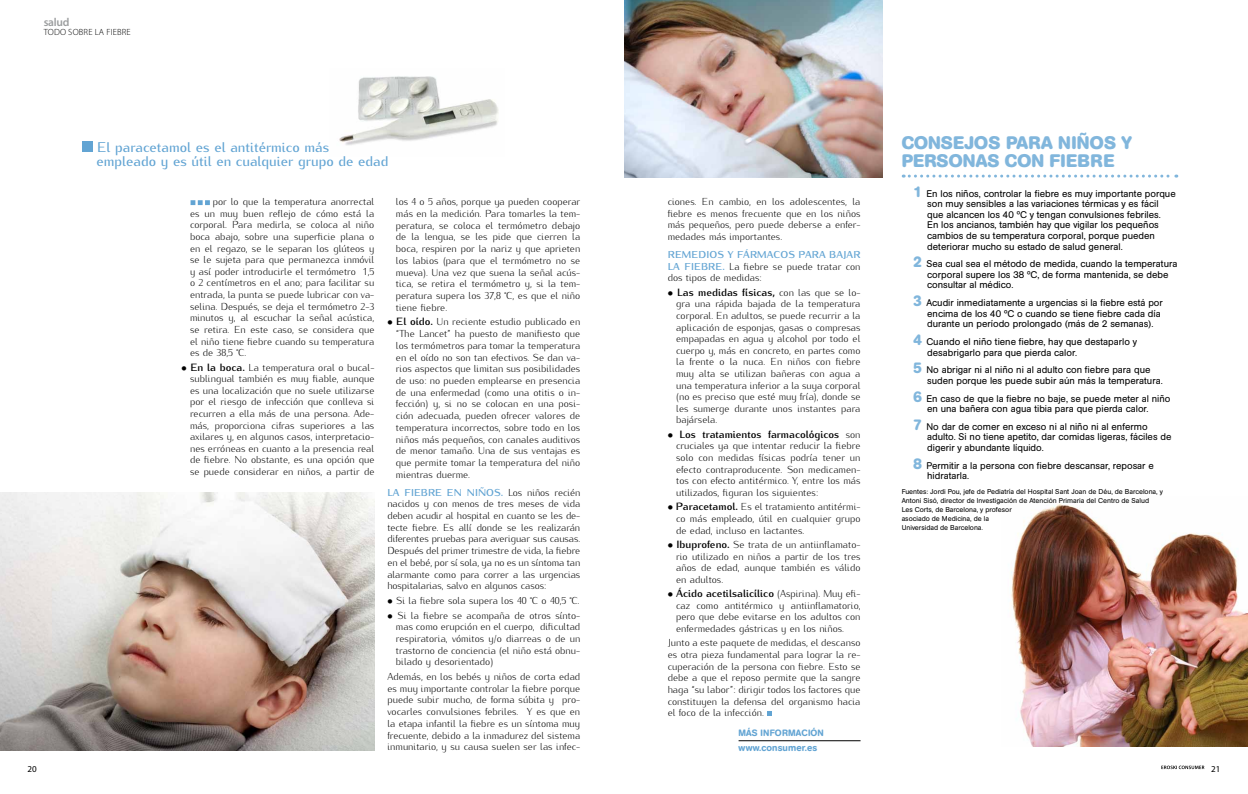
<style>
.page{position:relative;width:1248px;height:794px;background:#fff}
.page>*{position:absolute;margin:0;border:0;box-sizing:border-box;transform-origin:0 0}
.t1{font:700 18px/18px "AG Book Rounded";letter-spacing:.005em;color:#81b6dc}
.t2{font:500 14px/14px "Kurier";color:#62a4d3}
.t3{font:600 11.5px "Myriad Pro";letter-spacing:-.02em;color:#9c9e9f}
.t4{font:700 10.5px "Kurier";color:#000}
.t5{font:300 10.1px/11.6px "Kurier";color:#000;text-align:justify}
.t6{font:700 10px "Kurier";letter-spacing:.015em;color:#62a4d3}
.t7{font:9.6px/10.6px "AG Book Rounded";color:#000}
.t8{font:500 9.6px "AG Book Rounded";letter-spacing:.01em;color:#62a4d3}
.t9{font:500 9.1px "AG Book Rounded";letter-spacing:.01em;color:#62a4d3}
.t10{font:300 9px "Myriad Pro";letter-spacing:.02em;color:#000}
.t11{font:9px "Myriad Pro";color:#000}
.t12{font:7px/9px "AG Book Rounded";color:#000}
.s1{font-weight:700;font-size:10.5px}
.s2{font-weight:300;font-size:10.1px;color:#000}
.s3{font-weight:700;font-size:10px;color:#62a4d3}
.s4{font-weight:300;font-size:10.1px}
.s5{font-weight:700;font-size:15px;color:#81b6dc}
</style>
<div class="page">
<img style="left:339px;top:76px;width:160px;height:69px">
<img style="left:1011px;top:504px;width:236px;height:243px">
<svg style="left:1161px;top:765px;width:43px;height:4px"></svg>
<svg style="left:903px;top:175px;width:273px;height:3px"></svg>
<hr style="left:738px;top:740px;width:122px;height:1px;background:#000">
<svg style="left:767px;top:711px;width:5px;height:5px"></svg>
<div style="left:82px;top:142px;width:11px;height:10px;background:#62a4d3"></div>
<img style="left:624px;top:0;width:258px;height:178px">
<img style="left:0;top:492px;width:374px;height:258px">
<svg style="left:190px;top:200px;width:20px;height:5px"></svg>
<p class="t3" style="left:44px;top:16px;width:27px">salud</p>
<p class="t10" style="left:44px;top:27px;width:88px">TODO SOBRE LA FIEBRE</p>
<h2 class="t2" style="left:96px;top:139px;width:293px">El paracetamol es el antitérmico más empleado y es útil en cualquier grupo de edad</h2>
<p class="t5" style="left:190px;top:195px;width:186px;text-indent:23px">por lo que la temperatura anorrectal es un muy buen reflejo de cómo está la corporal. Para medirla, se coloca al niño boca abajo, sobre una superficie plana o en el regazo, se le separan los glúteos y se le sujeta para que permanezca inmóvil y así poder introducirle el termómetro 1,5 o 2 centímetros en el ano; para facilitar su entrada, la punta se puede lubricar con va&shy;selina. Después, se deja el termómetro 2-3 minutos y, al escuchar la señal acústica, se retira. En este caso, se considera que el niño tiene fiebre cuando su temperatura es de 38,5 <sup>º</sup>C.</p>
<p class="t5" style="left:190px;top:360px;width:186px;text-indent:-9px"><span class="s1">• En la boca.</span> La temperatura oral o bucal&shy;sublingual también es muy fiable, aunque es una localización que no suele utilizarse por el riesgo de infección que conlleva si recurren a ella más de una persona. Ade&shy;más, proporciona cifras superiores a las axilares y, en algunos casos, interpretacio&shy;nes erróneas en cuanto a la presencia real de fiebre. No obstante, es una opción que se puede considerar en niños, a partir de</p>
<p class="t5" style="left:396px;top:195px;width:186px">los 4 o 5 años, porque ya pueden cooperar más en la medición. Para tomarles la tem&shy;peratura, se coloca el termómetro debajo de la lengua, se les pide que cierren la boca, respiren por la nariz y que aprieten los labios (para que el termómetro no se mueva). Una vez que suena la señal acús&shy;tica, se retira el termómetro y, si la tem&shy;peratura supera los 37,8 <sup>º</sup>C, es que el niño tiene fiebre.</p>
<p class="t5" style="left:396px;top:315px;width:186px;text-indent:-9px"><span class="s1">• El oído.</span> Un reciente estudio publicado en “The Lancet” ha puesto de manifiesto que los termómetros para tomar la temperatura en el oído no son tan efectivos. Se dan va&shy;rios aspectos que limitan sus posibilidades de uso: no pueden emplearse en presencia de una enfermedad (como una otitis o in&shy;fección) y, si no se colocan en una posi&shy;ción adecuada, pueden ofrecer valores de temperatura incorrectos, sobre todo en los niños más pequeños, con canales auditivos de menor tamaño. Una de sus ventajas es que permite tomar la temperatura del niño mientras duerme.</p>
<p class="t6" style="left:387px;top:484px;width:194px">La fiebre en niños. <span class="s2">Los niños recién</span></p>
<p class="t5" style="left:387px;top:497px;width:194px">nacidos y con menos de tres meses de vida deben acudir al hospital en cuanto se les de&shy;tecte fiebre. Es allí donde se les realizarán diferentes pruebas para averiguar sus causas.<br>Después del primer trimestre de vida, la fiebre en el bebé, por sí sola, ya no es un síntoma tan alarmante como para correr a las urgencias hospitalarias, salvo en algunos casos:</p>
<p class="t5" style="left:387px;top:594px;width:194px"><span class="s1">•</span> Si la fiebre sola supera los 40 <sup>º</sup>C o 40,5 <sup>º</sup>C.</p>
<p class="t5" style="left:396px;top:608px;width:186px;text-indent:-9px"><span class="s1">•</span> Si la fiebre se acompaña de otros sínto&shy;mas como erupción en el cuerpo, dificultad respiratoria, vómitos y/o diarreas o de un trastorno de conciencia (el niño está obnu&shy;bilado y desorientado)</p>
<p class="t5" style="left:387px;top:669px;width:194px">Además, en los bebés y niños de corta edad es muy importante controlar la fiebre porque puede subir mucho, de forma súbita y pro&shy;vocarles convulsiones febriles. Y es que en la etapa infantil la fiebre es un síntoma muy frecuente, debido a la inmadurez del sistema inmunitario, y su causa suelen ser las infec-</p>
<p class="t5" style="left:667px;top:195px;width:194px">ciones. En cambio, en los adolescentes, la fiebre es menos frecuente que en los niños más pequeños, pero puede deberse a enfer&shy;medades más importantes.</p>
<p class="t6" style="left:667px;top:247px;width:194px">Remed ios y fármacos para bajar</p>
<p class="t5" style="left:667px;top:259px;width:194px"><span class="s3">la fiebre.</span> La fiebre se puede tratar con dos tipos de medidas:</p>
<p class="t4" style="left:667px;top:284px;width:194px">• Las medidas físicas, <span class="s4">con las que se lo-</span></p>
<p class="t5" style="left:676px;top:297px;width:186px">gra una rápida bajada de la temperatura corporal. En adultos, se puede recurrir a la aplicación de esponjas, gasas o compresas empapadas en agua y alcohol por todo el cuerpo y, más en concreto, en partes como la frente o la nuca. En niños con fiebre muy alta se utilizan bañeras con agua a una temperatura inferior a la suya corporal (no es preciso que esté muy fría), donde se les sumerge durante unos instantes para bajársela.</p>
<p class="t4" style="left:667px;top:426px;width:194px">• Los tratamientos farmacológicos <span class="s4">son</span></p>
<p class="t5" style="left:676px;top:439px;width:186px">cruciales ya que intentar reducir la fiebre solo con medidas físicas podría tener un efecto contraproducente. Son medicamen&shy;tos con efecto antitérmico. Y, entre los más utilizados, figuran los siguientes:</p>
<p class="t5" style="left:676px;top:500px;width:186px;text-indent:-9px"><span class="s1">• Paracetamol.</span> Es el tratamiento antitérmi&shy;co más empleado, útil en cualquier grupo de edad, incluso en lactantes.</p>
<p class="t5" style="left:676px;top:538px;width:186px;text-indent:-9px"><span class="s1">• I buprofeno.</span> Se trata de un antiinflamato&shy;rio utilizado en niños a partir de los tres años de edad, aunque también es válido en adultos.</p>
<p class="t4" style="left:667px;top:585px;width:194px">• Ácido acetilsalicílico <span class="s4">(Aspirina). Muy efi-</span></p>
<p class="t5" style="left:676px;top:598px;width:186px">caz como antitérmico y antiinflamatorio, pero que debe evitarse en los adultos con enfermedades gástricas y en los niños.</p>
<p class="t5" style="left:667px;top:636px;width:194px">Junto a este paquete de medidas, el descanso es otra pieza fundamental para lograr la re&shy;cuperación de la persona con fiebre. Esto se debe a que el reposo permite que la sangre haga “su labor”: dirigir todos los factores que constituyen la defensa del organismo hacia el foco de la infección.</p>
<p class="t9" style="left:738px;top:727px;width:87px">MÁS INFORMACIÓN</p>
<p class="t8" style="left:738px;top:741px;width:80px">www.consumer.es</p>
<h1 class="t1" style="left:901px;top:135px;width:232px">CONSEJOS PARA NIÑOS Y<br>PERSONAS CON FIEBRE</h1>
<p class="t7" style="left:927px;top:188px;width:250px;text-indent:-14px"><span class="s5">1</span> En los niños, controlar la fiebre es muy importante porque son muy sensibles a las variaciones térmicas y es fácil que alcancen los 40 ºC y tengan convulsiones febriles.<br>En los ancianos, también hay que vigilar los pequeños cambios de su temperatura corporal, porque pueden deteriorar mucho su estado de salud general.</p>
<p class="t7" style="left:927px;top:259px;width:252px;text-indent:-14px"><span class="s5">2</span> Sea cual sea el método de medida, cuando la temperatura corporal supere los 38 ºC, de forma mantenida, se debe consultar al médico.</p>
<p class="t7" style="left:927px;top:297px;width:237px;text-indent:-14px"><span class="s5">3</span> Acudir inmediatamente a urgencias si la fiebre está por encima de los 40 ºC o cuando se tiene fiebre cada día durante un período prolongado (más de 2 semanas).</p>
<p class="t7" style="left:927px;top:336px;width:211px;text-indent:-14px"><span class="s5">4</span> Cuando el niño tiene fiebre, hay que destaparlo y desabrigarlo para que pierda calor.</p>
<p class="t7" style="left:927px;top:365px;width:237px;text-indent:-14px"><span class="s5">5</span> No abrigar ni al niño ni al adulto con fiebre para que suden porque les puede subir aún más la temperatura.</p>
<p class="t7" style="left:927px;top:393px;width:245px;text-indent:-14px"><span class="s5">6</span> En caso de que la fiebre no baje, se puede meter al niño en una bañera con agua tibia para que pierda calor.</p>
<p class="t7" style="left:927px;top:421px;width:246px;text-indent:-14px"><span class="s5">7</span> No dar de comer en exceso ni al niño ni al enfermo adulto. Si no tiene apetito, dar comidas ligeras, fáciles de digerir y abundante líquido.</p>
<p class="t7" style="left:927px;top:460px;width:228px;text-indent:-14px"><span class="s5">8</span> Permitir a la persona con fiebre descansar, reposar e hidratarla.</p>
<p class="t12" style="left:901px;top:487px;width:263px">Fuentes: Jordi Pou, jefe de Pediatría del Hospital Sant Joan de Déu, de Barcelona, y Antoni Sisó, director de Investigación de Atención Primaria del Centro de Salud<br>Les Corts, de Barcelona, y profesor<br>asociado de Medicina, de la<br>Universidad de Barcelona.</p>
<p class="t11" style="left:28px;top:763px;width:11px">20</p>
<p class="t11" style="left:1210px;top:763px;width:11px">21</p>
</div>
